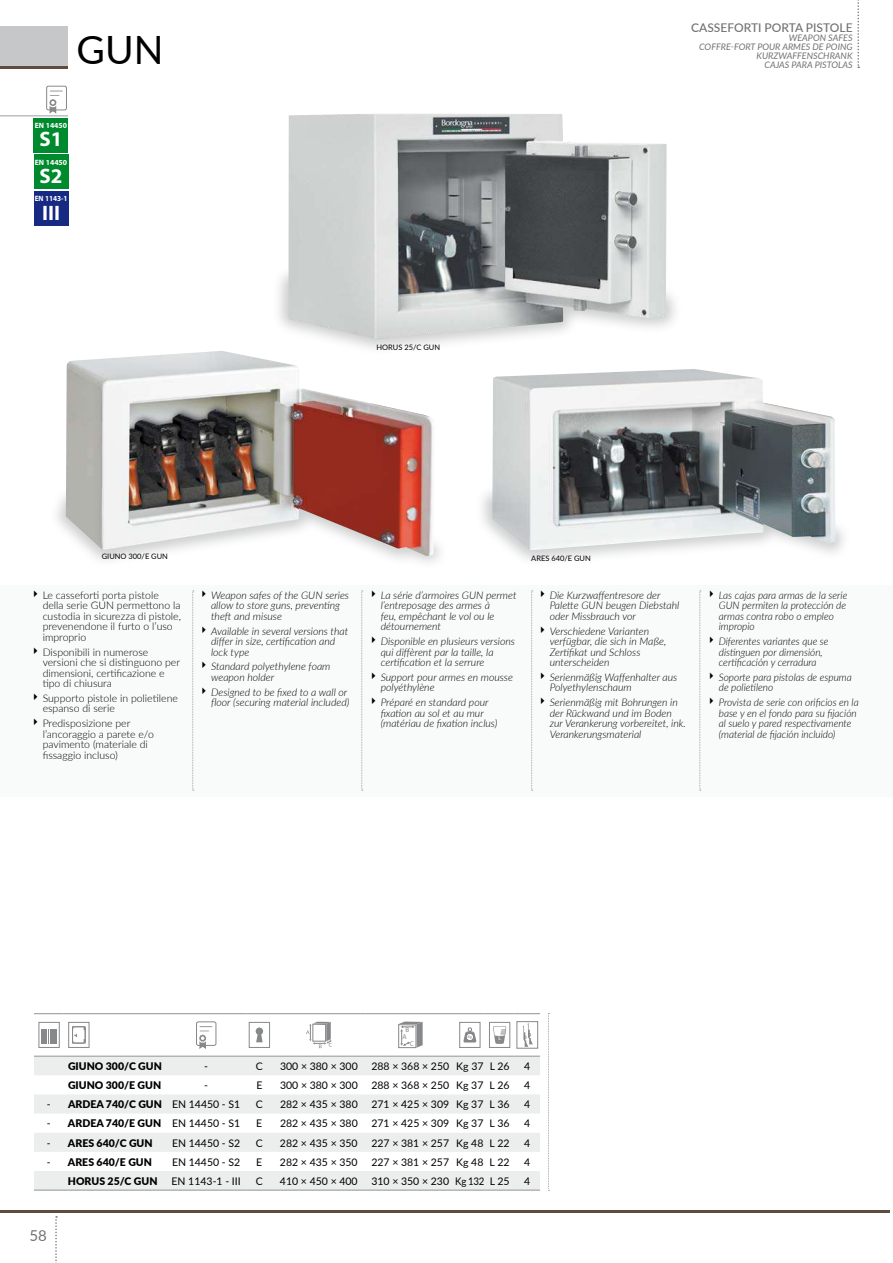
<style>
.page{position:relative;width:893px;height:1263px;background:#fff}
.page>*{position:absolute;margin:0;border:0;box-sizing:border-box;transform-origin:0 0}
.t1{font:39px "Lato";color:#000}
.t2{font:700 21px "Myriad Pro";color:#fff}
.t3{font:15px "Lato";color:#707172}
.t4{font:500 12px "Lato";color:#707172}
.t5{font:italic 300 10.5px/10.5px "Lato";color:#000}
.t6{font:300 10.5px/10.5px "Lato";color:#000}
.t7{font:italic 300 10.5px/10.5px "Lato";color:#000;scale:.96 1}
.t8{font:10.5px "Lato";color:#000}
.t9{font:900 10.5px "Lato";color:#000}
.t10{font:italic 9px "Lato";color:#707172}
.t11{font:700 7.65px "Myriad Pro";color:#fff}
.t12{font:700 7.65px "Myriad Pro";color:#fff;scale:.95 1}
.t13{font:7.5px "Lato";color:#000}
.t14{font:6.9px "Myriad Pro";color:#87888a}
.t15{font:5.55px "Myriad Pro";color:#fff;scale:1.06 1}
.t16{font:600 3.6px "Lato";color:#87888a}
.s1{font-weight:400}
</style>
<div class="page">
<hr style="left:0;top:66px;width:68px;height:2px;background:#5f4c3f">
<div style="left:0;top:26px;width:68px;height:40px;background:#c6c7c8"></div>
<div style="left:0;top:585px;width:892px;height:211px;background:#f9fafa"></div>
<svg style="left:192px;top:591px;width:2px;height:200px"></svg>
<svg style="left:361px;top:591px;width:2px;height:200px"></svg>
<svg style="left:531px;top:591px;width:2px;height:200px"></svg>
<svg style="left:699px;top:591px;width:2px;height:200px"></svg>
<hr style="left:0;top:1211px;width:890px;height:2px;background:#5f4c3f">
<svg style="left:857px;top:0;width:2px;height:68px"></svg>
<svg style="left:55px;top:1216px;width:2px;height:47px"></svg>
<svg style="left:34px;top:1057px;width:506px;height:132px;fill:#eceded"></svg>
<hr style="left:34px;top:1055px;width:30px;height:2px;background:#9c9e9f">
<hr style="left:64px;top:1055px;width:102px;height:2px;background:#9c9e9f">
<hr style="left:166px;top:1055px;width:81px;height:2px;background:#9c9e9f">
<hr style="left:514px;top:1055px;width:26px;height:2px;background:#9c9e9f">
<hr style="left:247px;top:1055px;width:25px;height:2px;background:#9c9e9f">
<hr style="left:272px;top:1055px;width:94px;height:2px;background:#9c9e9f">
<hr style="left:366px;top:1055px;width:89px;height:2px;background:#9c9e9f">
<hr style="left:455px;top:1055px;width:30px;height:2px;background:#9c9e9f">
<hr style="left:485px;top:1055px;width:29px;height:2px;background:#9c9e9f">
<hr style="left:34px;top:1189px;width:30px;height:2px;background:#9c9e9f">
<hr style="left:64px;top:1189px;width:102px;height:2px;background:#9c9e9f">
<hr style="left:166px;top:1189px;width:81px;height:2px;background:#9c9e9f">
<hr style="left:247px;top:1189px;width:25px;height:2px;background:#9c9e9f">
<hr style="left:272px;top:1189px;width:94px;height:2px;background:#9c9e9f">
<hr style="left:366px;top:1189px;width:89px;height:2px;background:#9c9e9f">
<hr style="left:455px;top:1189px;width:30px;height:2px;background:#9c9e9f">
<hr style="left:485px;top:1189px;width:29px;height:2px;background:#9c9e9f">
<hr style="left:514px;top:1189px;width:26px;height:2px;background:#9c9e9f">
<svg style="left:34px;top:1013px;width:506px;height:43px"></svg>
<svg style="left:548px;top:1013px;width:2px;height:178px"></svg>
<div style="left:34px;top:118px;width:34px;height:34px;background:#008a2e"></div>
<svg style="left:49px;top:91px;width:14px;height:23px"></svg>
<div style="left:46px;top:86px;width:21px;height:24px;border:1px solid #87888a;border-radius:2px"></div>
<hr style="left:0;top:115px;width:68px;height:1px;background:#9c9e9f">
<div style="left:34px;top:155px;width:34px;height:34px;background:#008a2e"></div>
<div style="left:34px;top:192px;width:34px;height:34px;background:#162983"></div>
<div style="left:271px;top:247px;width:411px;height:109px;background:#9c9e9f;opacity:.5"></div>
<img style="left:288px;top:113px;width:379px;height:226px">
<div style="left:476px;top:481px;width:375px;height:86px;background:#9c9e9f;opacity:.5"></div>
<img style="left:492px;top:369px;width:343px;height:181px">
<div style="left:49px;top:482px;width:399px;height:88px;background:#9c9e9f;opacity:.5"></div>
<img style="left:66px;top:351px;width:368px;height:205px">
<h1 class="t1" style="left:77px;top:22px;width:88px">GUN</h1>
<p class="t11" style="left:35px;top:120px;width:34px">EN 14450</p>
<h2 class="t2" style="left:39px;top:125px;width:24px">S1</h2>
<p class="t11" style="left:35px;top:157px;width:34px">EN 14450</p>
<h2 class="t2" style="left:40px;top:162px;width:24px">S2</h2>
<p class="t12" style="left:35px;top:194px;width:36px">EN 1143-1</p>
<h2 class="t2" style="left:42px;top:199px;width:19px">III</h2>
<p class="t13" style="left:376px;top:342px;width:65px">HORUS 25/C GU N</p>
<p class="t13" style="left:102px;top:551px;width:68px">GIU NO 300/E GU N</p>
<p class="t13" style="left:531px;top:553px;width:61px">ARES 640/E GU N</p>
<p class="t4" style="left:691px;top:19px;width:16px">CASSEFORTI</p>
<p class="t4" style="left:765px;top:19px;width:89px">PORTA PISTOLE</p>
<p class="t10" style="left:789px;top:31px;width:65px">WEAPON SAFES</p>
<p class="t10" style="left:699px;top:40px;width:12px">COFFRE</p>
<p class="t10" style="left:731px;top:40px;width:10px">-FORT</p>
<p class="t10" style="left:757px;top:40px;width:7px">POUR</p>
<p class="t10" style="left:782px;top:40px;width:7px">ARMES</p>
<p class="t10" style="left:813px;top:40px;width:20px">DE POING</p>
<p class="t10" style="left:756px;top:49px;width:98px">KURZWAFFENSCHRANK</p>
<p class="t10" style="left:764px;top:58px;width:90px">CAJAS PARA PISTOLAS</p>
<p class="t6" style="left:43px;top:589px;width:140px">Le casseforti porta pistole della serie GUN permettono la custodia in sicurezza di pistole, prevenendone il furto o l’uso improprio</p>
<p class="t6" style="left:43px;top:646px;width:139px">Disponibili in numerose versioni che si distinguono per dimensioni, certificazione e tipo di chiusura</p>
<p class="t6" style="left:43px;top:692px;width:137px">Supporto pistole in polietilene espanso di serie</p>
<p class="t6" style="left:43px;top:718px;width:113px">Predisposizione per l’ancoraggio a parete e/o pavimento (materiale di fissaggio incluso)</p>
<p class="t5" style="left:211px;top:589px;width:140px">Weapon safes of the GUN series allow to store guns, preventing theft and misuse</p>
<p class="t5" style="left:211px;top:625px;width:139px">Available in several versions that differ in size, certification and lock type</p>
<p class="t5" style="left:211px;top:661px;width:121px">Standard polyethylene foam weapon holder</p>
<p class="t5" style="left:211px;top:686px;width:140px">Designed to be fixed to a wall or floor (securing material included)</p>
<p class="t5" style="left:381px;top:589px;width:137px">La série d’armoires GUN permet l’entreposage des armes à<br>feu, empêchant le vol ou le détournement</p>
<p class="t5" style="left:381px;top:636px;width:136px">Disponible en plusieurs versions qui diffèrent par la taille, la certification et la serrure</p>
<p class="t5" style="left:381px;top:671px;width:134px">Support pour armes en mousse polyéthylène</p>
<p class="t5" style="left:381px;top:697px;width:118px">Préparé en standard pour fixation au sol et au mur (matériau de fixation inclus)</p>
<p class="t5" style="left:550px;top:589px;width:131px">Die Kurzwaffentresore der<br>Palette GUN beugen Diebstahl oder Missbrauch vor</p>
<p class="t5" style="left:550px;top:625px;width:118px">Verschiedene Varianten verfügbar, die sich in Maße,<br>Zertifikat und Schloss unterscheiden</p>
<p class="t5" style="left:550px;top:671px;width:129px">Serienmäßig Waffenhalter aus<br>Polyethylenschaum</p>
<p class="t5" style="left:550px;top:697px;width:138px">Serienmäßig mit Bohrungen in der Rückwand und im Boden zur Verankerung vorbereitet, ink.<br>Verankerungsmaterial</p>
<p class="t7" style="left:719px;top:589px;width:135px">Las cajas para armas de la serie<br>GUN permiten la protección de armas contra robo o empleo impropio</p>
<p class="t7" style="left:719px;top:636px;width:116px">Diferentes variantes que se distinguen por dimensión, certificación y cerradura</p>
<p class="t7" style="left:719px;top:671px;width:140px">Soporte para pistolas de espuma de polietileno</p>
<p class="t7" style="left:719px;top:697px;width:147px">Provista de serie con orificios en la base y en el fondo para su fijación al suelo y pared respectivamente (material de fijación incluido)</p>
<p class="t14" style="left:406px;top:1026px;width:5px">B</p>
<p class="t14" style="left:402px;top:1032px;width:6px">A</p>
<p class="t14" style="left:410px;top:1040px;width:6px">C</p>
<p class="t16" style="left:468px;top:1034px;width:6px">Kg</p>
<p class="t15" style="left:498px;top:1035px;width:4px">L</p>
<p class="t9" style="left:68px;top:1058px;width:95px">GIUNO 300/C GUN</p>
<p class="t8" style="left:204px;top:1059px;width:5px">-</p>
<p class="t8" style="left:256px;top:1059px;width:9px">C</p>
<p class="t8" style="left:280px;top:1059px;width:79px">300 × 380 × 300</p>
<p class="t8" style="left:371px;top:1059px;width:140px">288 × 368 × 250 Kg 37 L 26</p>
<p class="t8" style="left:524px;top:1059px;width:8px">4</p>
<p class="t9" style="left:68px;top:1077px;width:95px">GIUNO 300/E GUN</p>
<p class="t8" style="left:204px;top:1078px;width:5px">-</p>
<p class="t8" style="left:256px;top:1078px;width:8px">E</p>
<p class="t8" style="left:280px;top:1078px;width:79px">300 × 380 × 300</p>
<p class="t8" style="left:371px;top:1078px;width:140px">288 × 368 × 250 Kg 37 L 26</p>
<p class="t8" style="left:524px;top:1078px;width:8px">4</p>
<p class="t9" style="left:47px;top:1096px;width:195px"><span class="s1">-</span> ARDEA 740/C GUN <span class="s1">EN 14450 - S1</span></p>
<p class="t8" style="left:256px;top:1097px;width:9px">C</p>
<p class="t8" style="left:280px;top:1097px;width:79px">282 × 435 × 380</p>
<p class="t8" style="left:371px;top:1097px;width:140px">271 × 425 × 309 Kg 37 L 36</p>
<p class="t8" style="left:524px;top:1097px;width:8px">4</p>
<p class="t9" style="left:47px;top:1116px;width:195px"><span class="s1">-</span> ARDEA 740/E GUN <span class="s1">EN 14450 - S1</span></p>
<p class="t8" style="left:256px;top:1116px;width:8px">E</p>
<p class="t8" style="left:280px;top:1116px;width:79px">282 × 435 × 380</p>
<p class="t8" style="left:371px;top:1116px;width:140px">271 × 425 × 309 Kg 37 L 36</p>
<p class="t8" style="left:524px;top:1116px;width:8px">4</p>
<p class="t9" style="left:47px;top:1135px;width:107px"><span class="s1">-</span> ARES 640/C GUN</p>
<p class="t8" style="left:172px;top:1135px;width:70px">EN 14450 - S2</p>
<p class="t8" style="left:256px;top:1135px;width:9px">C</p>
<p class="t8" style="left:280px;top:1135px;width:79px">282 × 435 × 350</p>
<p class="t8" style="left:371px;top:1135px;width:140px">227 × 381 × 257 Kg 48 L 22</p>
<p class="t8" style="left:524px;top:1135px;width:8px">4</p>
<p class="t9" style="left:47px;top:1154px;width:107px"><span class="s1">-</span> ARES 640/E GUN</p>
<p class="t8" style="left:172px;top:1154px;width:70px">EN 14450 - S2</p>
<p class="t8" style="left:256px;top:1154px;width:8px">E</p>
<p class="t8" style="left:280px;top:1154px;width:79px">282 × 435 × 350</p>
<p class="t8" style="left:371px;top:1154px;width:140px">227 × 381 × 257 Kg 48 L 22</p>
<p class="t8" style="left:524px;top:1154px;width:8px">4</p>
<p class="t9" style="left:68px;top:1173px;width:91px">HORUS 25/C GUN</p>
<p class="t8" style="left:172px;top:1173px;width:71px">EN 1143-1 - III</p>
<p class="t8" style="left:256px;top:1173px;width:9px">C</p>
<p class="t8" style="left:280px;top:1173px;width:79px">410 × 450 × 400</p>
<p class="t8" style="left:371px;top:1173px;width:140px">310 × 350 × 230 Kg 132 L 25</p>
<p class="t8" style="left:524px;top:1173px;width:8px">4</p>
<h3 class="t3" style="left:29px;top:1225px;width:19px">58</h3>
</div>
